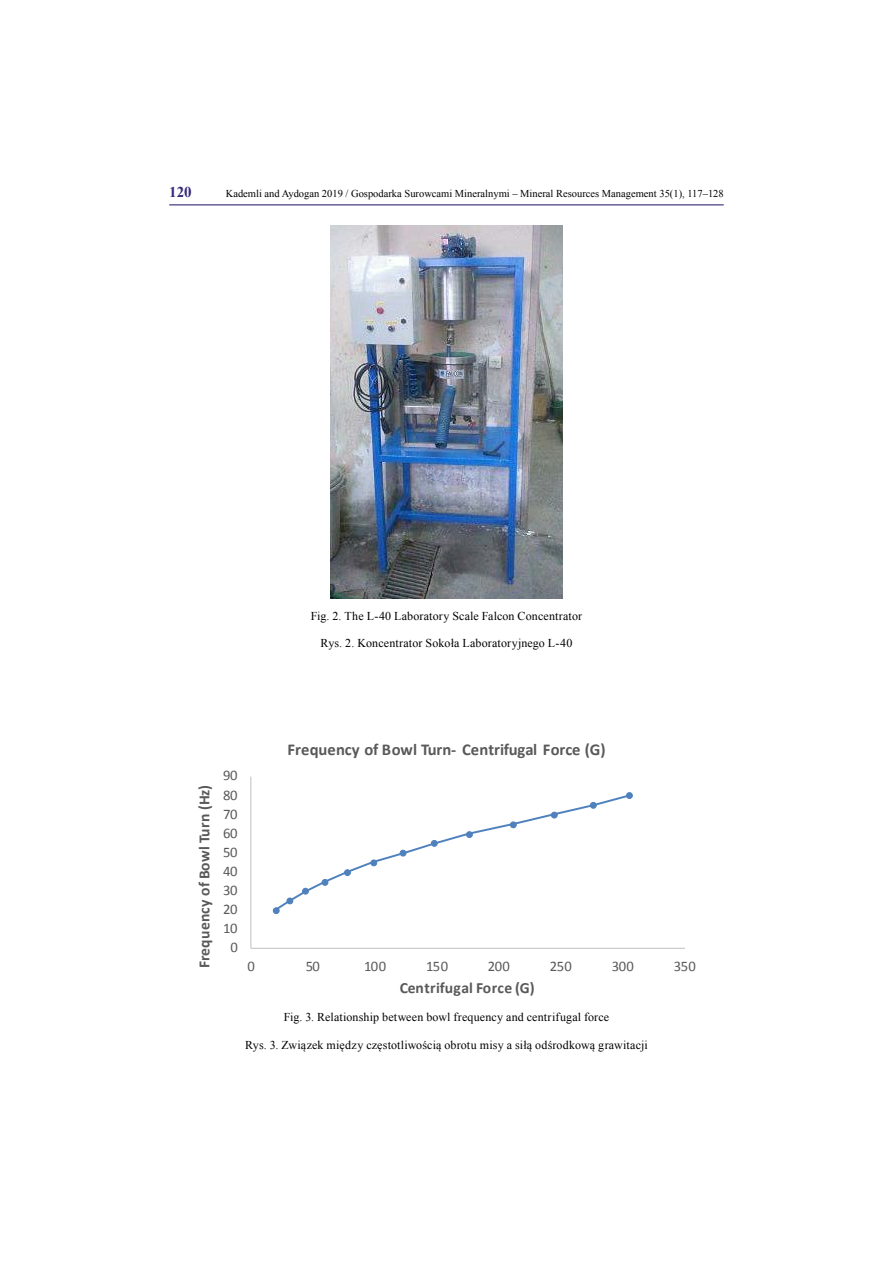
<style>
.page{position:relative;width:893px;height:1263px;background:#fff}
.page>*{position:absolute;margin:0;border:0;box-sizing:border-box;transform-origin:0 0}
.t1{font:700 16.65px "Calibri";letter-spacing:-.005em;color:#595959}
.t2{font:700 15.6px "Calibri";letter-spacing:.02em;color:#595959}
.t3{font:700 15px "Times New Roman";color:#362978}
.t4{font:14.7px "Calibri";letter-spacing:-.04em;color:#595959}
.t5{font:12px "Times New Roman";letter-spacing:.01em;color:#000}
.t6{font:10.5px "Times New Roman";color:#000}
</style>
<div class="page">
<hr style="left:169px;top:204px;width:555px;height:1px;background:#362978">
<img style="left:330px;top:225px;width:233px;height:373px">
<hr style="left:250px;top:776px;width:1px;height:172px;background:#bfbfbf">
<hr style="left:251px;top:948px;width:434px;height:1px;background:#bfbfbf">
<svg style="left:273px;top:793px;width:359px;height:121px"></svg>
<div style="left:626px;top:792px;width:7px;height:7px;border:1px solid #4f81bd;border-radius:50%"></div>
<p class="t3" style="left:169px;top:182px;width:24px">120</p>
<p class="t6" style="left:226px;top:186px;width:499px">Kademli and Aydogan 2019 / Gospodarka Surowcami Mineralnymi – Mineral Resources Management 35(1), 117–128</p>
<p class="t5" style="left:311px;top:607px;width:273px">Fig. 2. The L-40 Laboratory Scale Falcon Concentrator</p>
<p class="t5" style="left:321px;top:635px;width:253px">Rys. 2. Koncentrator Sokoła Laboratoryjnego L-40</p>
<h2 class="t2" style="left:194px;top:968px;width:185px;rotate:-90deg">Frequency of Bowl Turn (Hz)</h2>
<p class="t4" style="left:223px;top:766px;width:16px">90</p>
<p class="t4" style="left:223px;top:785px;width:16px">80</p>
<p class="t4" style="left:223px;top:804px;width:16px">70</p>
<p class="t4" style="left:223px;top:824px;width:16px">60</p>
<p class="t4" style="left:223px;top:843px;width:16px">50</p>
<p class="t4" style="left:223px;top:862px;width:16px">40</p>
<p class="t4" style="left:223px;top:881px;width:16px">30</p>
<p class="t4" style="left:223px;top:900px;width:16px">20</p>
<p class="t4" style="left:223px;top:919px;width:16px">10</p>
<p class="t4" style="left:230px;top:938px;width:9px">0</p>
<h1 class="t1" style="left:287px;top:739px;width:320px">Frequency of Bowl Turn- Centrifugal Force (G)</h1>
<p class="t4" style="left:247px;top:957px;width:9px">0</p>
<p class="t4" style="left:306px;top:957px;width:16px">50</p>
<p class="t4" style="left:364px;top:957px;width:24px">100</p>
<p class="t4" style="left:426px;top:957px;width:24px">150</p>
<p class="t4" style="left:488px;top:957px;width:24px">200</p>
<p class="t4" style="left:550px;top:957px;width:24px">250</p>
<p class="t4" style="left:612px;top:957px;width:24px">300</p>
<p class="t4" style="left:674px;top:957px;width:24px">350</p>
<h2 class="t2" style="left:400px;top:978px;width:136px">Centrifugal Force (G)</h2>
<p class="t5" style="left:284px;top:1009px;width:327px">Fig. 3. Relationship between bowl frequency and centrifugal force</p>
<p class="t5" style="left:245px;top:1037px;width:404px">Rys. 3. Związek między częstotliwością obrotu misy a siłą odśrodkową grawitacji</p>
</div>
